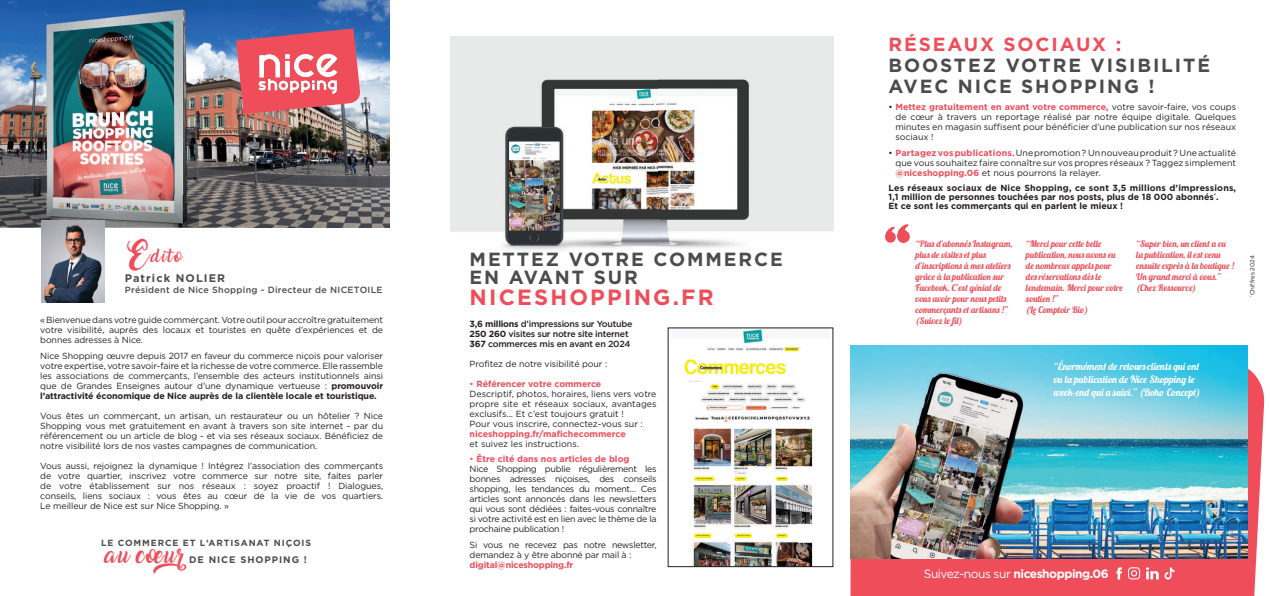
<style>
.page{position:relative;width:1270px;height:596px;background:#fff}
.page>*{position:absolute;margin:0;border:0;box-sizing:border-box;transform-origin:0 0}
.t1{font:700 22px "Gotham";letter-spacing:.1em;color:#ef4d5a}
.t2{font:700 19px/18px "Gotham";letter-spacing:.1em;color:#4b4c4d}
.t3{font:700 19px "Gotham";letter-spacing:.1em;color:#ef4d5a}
.t4{font:700 12px "Gotham";letter-spacing:-.04em;color:#fff}
.t5{font:12px "Amarillo";color:#ef4d5a}
.t6{font:700 11px "Gotham";letter-spacing:.1em;color:#4b4c4d}
.t7{font:10px/13px "Lobster";color:#fff}
.t8{font:700 9.5px "Gotham";letter-spacing:.1em;color:#4b4c4d}
.t9{font:9px/11px "Lobster";color:#ef4d5a}
.t10{font:500 9px "Gotham";letter-spacing:.03em;color:#4b4c4d}
.t11{font:8.9px/10px "Gotham";letter-spacing:-.01em;color:#231f20;text-align:justify}
.t12{font:8.9px/10px "Gotham";letter-spacing:-.03em;color:#231f20}
.t13{font:700 8.9px/9px "Gotham";color:#231f20}
.t14{font:500 8.9px/10px "Gotham";letter-spacing:-.025em;color:#231f20}
.t15{font:700 8.9px "Gotham";letter-spacing:-.015em;color:#ef4d5a}
.t16{font:700 8.9px "Gotham";letter-spacing:.1em;color:#4b4c4d}
.t17{font:6px "Gotham";color:#231f20}
.s1{font-size:17px}
.s2{font-weight:700}
.s3{font-family:"Amarillo";font-weight:400;font-size:16px;color:#ef4d5a}
.s4{color:#ef4d5a}
.s5{font-weight:700;color:#ef4d5a}
.s6{font-weight:400}
</style>
<div class="page">
<img style="left:450px;top:36px;width:383px;height:215px">
<img style="left:672px;top:329px;width:153px;height:235px">
<img style="left:0;top:0;width:389px;height:227px">
<svg style="left:850px;top:361px;width:415px;height:234px;fill:#ef4d5a"></svg>
<svg style="left:885px;top:224px;width:25px;height:19px"></svg>
<img style="left:850px;top:345px;width:397px;height:213px">
<svg style="left:1116px;top:567px;width:6px;height:12px"></svg>
<svg style="left:1128px;top:567px;width:12px;height:12px"></svg>
<svg style="left:1146px;top:567px;width:28px;height:12px"></svg>
<svg style="left:236px;top:28px;width:125px;height:86px"></svg>
<img style="left:41px;top:220px;width:64px;height:82px">
<h3 class="t5" style="left:125px;top:250px;width:59px"><span class="s1">E</span>dito</h3>
<p class="t6" style="left:125px;top:270px;width:102px">Patrick NOLIER</p>
<p class="t10" style="left:125px;top:284px;width:259px">Président de Nice Shopping - Directeur de NICETOILE</p>
<p class="t11" style="left:40px;top:314px;width:344px">« Bienvenue dans votre guide commerçant. Votre outil pour accroître gratuitement votre visibilité, auprès des locaux et touristes en quête d’expériences et de bonnes adresses à Nice.</p>
<p class="t11" style="left:40px;top:350px;width:344px">Nice Shopping œuvre depuis 2017 en faveur du commerce niçois pour valoriser votre expertise, votre savoir-faire et la richesse de votre commerce. Elle rassemble les associations de commerçants, l’ensemble des acteurs institutionnels ainsi que de Grandes Enseignes autour d’une dynamique vertueuse : <span class="s2">promouvoir l’attractivité économique de Nice auprès de la clientèle locale et touristique.</span></p>
<p class="t11" style="left:40px;top:410px;width:344px">Vous êtes un commerçant, un artisan, un restaurateur ou un hôtelier ? Nice Shopping vous met gratuitement en avant à travers son site internet - par du référencement ou un article de blog - et via ses réseaux sociaux. Bénéficiez de notre visibilité lors de nos vastes campagnes de communication.</p>
<p class="t11" style="left:40px;top:460px;width:344px">Vous aussi, rejoignez la dynamique ! Intégrez l’association des commerçants de votre quartier, inscrivez votre commerce sur notre site, faites parler de votre établissement sur nos réseaux : soyez proactif ! Dialogues, conseils, liens sociaux : vous êtes au cœur de la vie de vos quartiers.<br>Le meilleur de Nice est sur Nice Shopping. »</p>
<p class="t16" style="left:101px;top:536px;width:211px">LE COMMERCE ET L’ARTISANAT NIÇOIS</p>
<p class="t8" style="left:105px;top:553px;width:203px"><span class="s3">au cœur</span>DE NICE SHOPPING !</p>
<h2 class="t2" style="left:470px;top:250px;width:315px">METTEZ VOTRE COMMERCE<br>EN AVANT SUR</h2>
<h1 class="t1" style="left:470px;top:283px;width:246px">NICESHOPPING.FR</h1>
<p class="t14" style="left:470px;top:318px;width:164px"><span class="s2">3,6 millions</span> d’impressions sur Youtube<br><span class="s2">250 260</span> visites sur notre site internet<br><span class="s2">367</span> commerces mis en avant en 2024</p>
<p class="t11" style="left:470px;top:358px;width:139px">Profitez de notre visibilité pour :</p>
<p class="t11" style="left:470px;top:378px;width:188px;text-align:left"><span class="s4">•</span> <span class="s5">Référencer votre commerce<br></span>Descriptif, photos, horaires, liens vers votre propre site et réseaux sociaux, avantages exclusifs... Et c’est toujours gratuit !<br>Pour vous inscrire, connectez-vous sur :</p>
<p class="t15" style="left:470px;top:427px;width:158px">niceshopping.fr/mafichecommerce</p>
<p class="t11" style="left:470px;top:438px;width:111px">et suivez les instructions.</p>
<p class="t12" style="left:470px;top:453px;width:188px"><span class="s4">•</span> <span class="s5">Être cité dans nos articles de blog<br></span>Nice Shopping publie régulièrement les bonnes adresses niçoises, des conseils shopping, les tendances du moment… Ces articles sont annoncés dans les newsletters qui vous sont dédiées : faites-vous connaître si votre activité est en lien avec le thème de la prochaine publication !</p>
<p class="t12" style="left:470px;top:539px;width:188px">Si vous ne recevez pas notre newsletter, demandez à y être abonné par mail à :</p>
<p class="t15" style="left:470px;top:558px;width:105px">digital@niceshopping.fr</p>
<h2 class="t3" style="left:889px;top:32px;width:234px">RÉSEAUX SOCIAUX :</h2>
<h2 class="t2" style="left:889px;top:55px;width:323px;line-height:21px">BOOSTEZ VOTRE VISIBILITÉ<br>AVEC NICE SHOPPING !</h2>
<p class="t11" style="left:895px;top:102px;width:342px;text-indent:-7px">• <span class="s5">Mettez gratuitement en avant votre commerce,</span> votre savoir-faire, vos coups de cœur à travers un reportage réalisé par notre équipe digitale. Quelques minutes en magasin suffisent pour bénéficier d’une publication sur nos réseaux sociaux !</p>
<p class="t11" style="left:895px;top:147px;width:342px;text-indent:-7px">• <span class="s5">Partagez vos publications.</span> Une promotion ? Un nouveau produit ? Une actualité que vous souhaitez faire connaître sur vos propres réseaux ? Taggez simplement <span class="s5">@niceshopping.06</span> et nous pourrons la relayer.</p>
<p class="t13" style="left:889px;top:183px;width:349px">Les réseaux sociaux de Nice Shopping, ce sont 3,5 millions d’impressions,<br>1,1 million de personnes touchées par nos posts, plus de 18 000 abonnés<sup>*</sup>.<br>Et ce sont les commerçants qui en parlent le mieux !</p>
<p class="t9" style="left:916px;top:239px;width:98px">“Plus d’abonnés Instagram, plus de visites et plus d’inscriptions à mes ateliers grâce à la publication sur<br>Facebook. C’est génial de vous avoir pour nous petits commerçants et artisans !” (Suivez le fil)</p>
<p class="t9" style="left:1026px;top:239px;width:99px">“Merci pour cette belle publication, nous avons eu de nombreux appels pour des réservations dès le lendemain. Merci pour votre soutien !”<br>(Le Comptoir Bio)</p>
<p class="t9" style="left:1136px;top:239px;width:99px">“Super bien, un client a vu la publication, il est venu ensuite exprès à la boutique !<br>Un grand merci à vous.” (Chez Ressource)</p>
<p class="t7" style="left:1054px;top:360px;width:148px">“Énormément de retours clients qui ont vu la publication de Nice Shopping le week-end qui a suivi.” (Boho Concept)</p>
<p class="t17" style="left:1249px;top:296px;width:43px;rotate:-90deg"><sup>*</sup>Chiffres 2024</p>
<h3 class="t4" style="left:924px;top:565px;width:186px"><span class="s6">Suivez-nous sur</span> niceshopping.06</h3>
</div>
